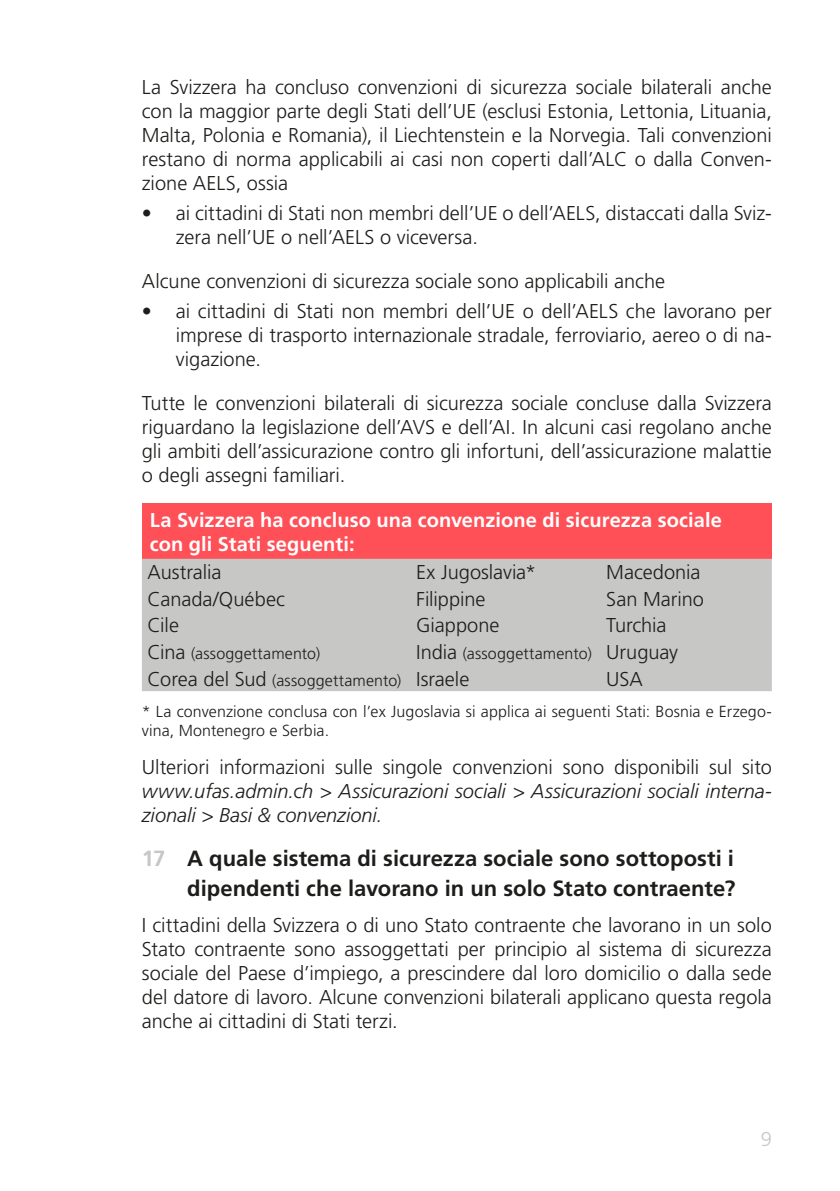
<style>
.page{position:relative;width:840px;height:1191px;background:#fff}
.page>*{position:absolute;margin:0;border:0;box-sizing:border-box;transform-origin:0 0}
.t1{font:700 22px/30px "Frutiger LT Std";color:#1d1d1b;text-align:right}
.Grundtext{font:300 20px/24px "Frutiger LT Std";color:#1d1d1b;text-align:justify}
.Text_vor_Aufzählung{font:300 20px/24px "Frutiger LT Std";color:#1d1d1b;text-align:justify}
.Grundtext-2{font:italic 300 20px/24px "Frutiger LT Std";letter-spacing:-.005em;color:#1d1d1b;text-align:justify}
.Tabellen_Text_Weiss{font:700 20px/24px "Frutiger LT Std";letter-spacing:.005em;color:#fff}
.t2{font:300 20px "Frutiger LT Std";color:#c7c7c6}
.Grundtext-3{font:300 16px/19.2px "Frutiger LT Std";letter-spacing:.01em;color:#1d1d1b}
.s1{font-size:20px}
.s2{font-style:normal}
.s3{color:#c7c7c6}
</style>
<div class="page">
<div style="left:142px;top:504px;width:629px;height:55px;background:#ff5057"></div>
<div style="left:142px;top:559px;width:629px;height:132px;background:#c7c7c6"></div>
<p class="Text_vor_Aufzählung" style="left:142px;top:76px;width:631px">La Svizzera ha concluso convenzioni di sicurezza sociale bilaterali anche con la maggior parte degli Stati dell’UE (esclusi Estonia, Lettonia, Lituania, Malta, Polonia e Romania), il Liechtenstein e la Norvegia. Tali convenzioni restano di norma applicabili ai casi non coperti dall’ALC o dalla Conven&shy;zione AELS, ossia</p>
<p class="Grundtext" style="left:176px;top:201px;width:597px;text-indent:-34px">• ai cittadini di Stati non membri dell’UE o dell’AELS, distaccati dalla Sviz&shy;zera nell’UE o nell’AELS o viceversa.</p>
<p class="Text_vor_Aufzählung" style="left:142px;top:269px;width:524px">Alcune convenzioni di sicurezza sociale sono applicabili anche</p>
<p class="Grundtext" style="left:176px;top:299px;width:597px;text-indent:-34px">• ai cittadini di Stati non membri dell’UE o dell’AELS che lavorano per imprese di trasporto internazionale stradale, ferroviario, aereo o di na&shy;vigazione.</p>
<p class="Grundtext" style="left:142px;top:391px;width:631px">Tutte le convenzioni bilaterali di sicurezza sociale concluse dalla Svizzera riguardano la legislazione dell’AVS e dell’AI. In alcuni casi regolano anche gli ambiti dell’assicurazione contro gli infortuni, dell’assicurazione malattie o degli assegni familiari.</p>
<p class="Tabellen_Text_Weiss" style="left:150px;top:508px;width:573px">La Svizzera ha concluso una convenzione di sicurezza sociale con gli Stati seguenti:</p>
<p class="Grundtext" style="left:147px;top:561px;width:75px">Australia</p>
<p class="Grundtext" style="left:416px;top:561px;width:122px">Ex Jugoslavia*</p>
<p class="Grundtext" style="left:606px;top:561px;width:96px">Macedonia</p>
<p class="Grundtext" style="left:147px;top:587px;width:139px">Canada/Québec</p>
<p class="Grundtext" style="left:416px;top:587px;width:71px">Filippine</p>
<p class="Grundtext" style="left:606px;top:587px;width:99px">San Marino</p>
<p class="Grundtext" style="left:147px;top:613px;width:33px">Cile</p>
<p class="Grundtext" style="left:416px;top:613px;width:85px">Giappone</p>
<p class="Grundtext" style="left:606px;top:613px;width:62px">Turchia</p>
<p class="Grundtext-3" style="left:147px;top:643px;width:174px"><span class="s1">Cina</span> (assoggettamento)</p>
<p class="Grundtext-3" style="left:416px;top:643px;width:177px"><span class="s1">India</span> (assoggettamento)</p>
<p class="Grundtext" style="left:606px;top:640px;width:73px">Uruguay</p>
<p class="Grundtext-3" style="left:147px;top:670px;width:255px"><span class="s1">Corea del Sud</span> (assoggettamento)</p>
<p class="Grundtext" style="left:416px;top:667px;width:55px">Israele</p>
<p class="Grundtext" style="left:606px;top:667px;width:38px">USA</p>
<p class="Grundtext-3" style="left:142px;top:701px;width:631px">* La convenzione conclusa con l’ex Jugoslavia si applica ai seguenti Stati: Bosnia e Erzego&shy;vina, Montenegro e Serbia.</p>
<p class="Grundtext-2" style="left:142px;top:755px;width:631px"><span class="s2">Ulteriori informazioni sulle singole convenzioni sono disponibili sul sito </span>www.ufas.admin.ch &gt; Assicurazioni sociali &gt; Assicurazioni sociali interna&shy;zionali &gt; Basi &amp; convenzioni.</p>
<p class="t1" style="left:142px;top:843px;width:594px"><span class="s3">17</span> A quale sistema di sicurezza sociale sono sottoposti i dipendenti che lavorano in un solo Stato contraente?</p>
<p class="Grundtext" style="left:142px;top:913px;width:631px">I cittadini della Svizzera o di uno Stato contraente che lavorano in un solo Stato contraente sono assoggettati per principio al sistema di sicurezza sociale del Paese d’impiego, a prescindere dal loro domicilio o dalla sede del datore di lavoro. Alcune convenzioni bilaterali applicano questa regola anche ai cittadini di Stati terzi.</p>
<p class="t2" style="left:760px;top:1127px;width:13px">9</p>
</div>
